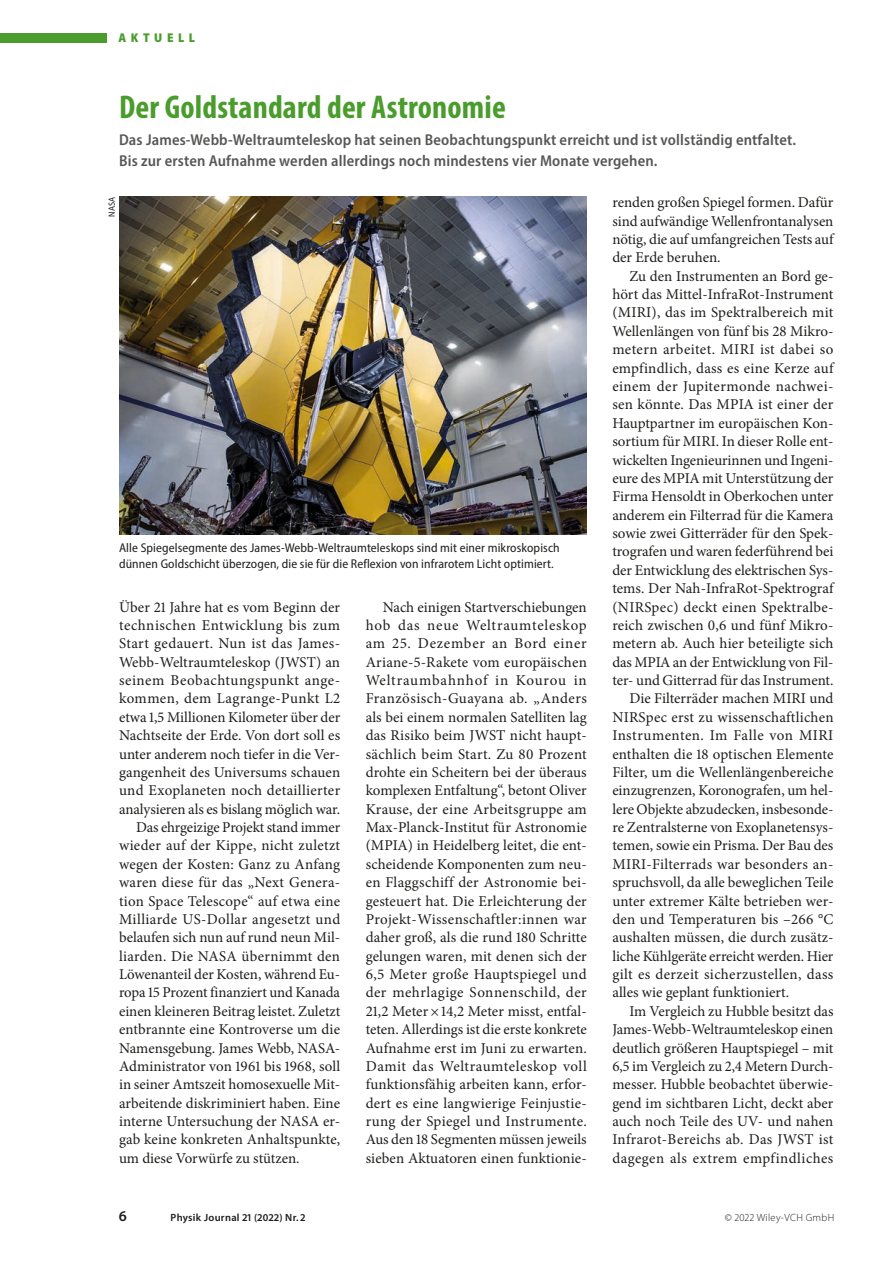
<style>
.page{position:relative;width:893px;height:1263px;background:#fff}
.page>*{position:absolute;margin:0;border:0;box-sizing:border-box;transform-origin:0 0}
.Ü_22_Autor_hinten{font:700 condensed 33px "Myriad Pro";letter-spacing:.005em;color:#4a9c2d}
.Subhead_Akt_DPG_gros{font:600 semi-condensed 15.75px/21px "Myriad Pro";letter-spacing:.01em;color:#575756}
.GT{font:15px/18.3px "Minion Pro";color:#1d1d1b;text-align:justify}
.GTO{font:15px/18.3px "Minion Pro";letter-spacing:-.005em;color:#1d1d1b;text-align:justify}
.t1{font:600 15px "Myriad Pro";color:#1d1d1b}
.BU_schwarz{font:semi-condensed 12.75px/15.8px "Myriad Pro";letter-spacing:.01em;color:#1d1d1b}
.t2{font:900 semi-condensed 12.75px "Myriad Pro";letter-spacing:.36em;color:#4a9c2d}
.t3{font:600 10.5px "Myriad Pro";letter-spacing:.03em;color:#1d1d1b}
.t4{font:300 10.5px "Myriad Pro";letter-spacing:.03em;color:#1d1d1b}
.Bild_Quelle_schwarz{font:semi-condensed 9px "Myriad Pro";color:#1d1d1b}
</style>
<div class="page">
<div style="left:0;top:33px;width:106px;height:9px;background:#4a9c2d"></div>
<img style="left:119px;top:197px;width:468px;height:337px">
<p class="t2" style="left:118px;top:30px;width:78px">Aktuell</p>
<p class="Ü_22_Autor_hinten" style="left:119px;top:87px;width:388px">Der Goldstandard der Astronomie</p>
<p class="Subhead_Akt_DPG_gros" style="left:119px;top:128px;width:678px">Das James-Webb-Weltraumteleskop hat seinen Beobachtungspunkt erreicht und ist vollständig entfaltet.<br>Bis zur ersten Aufnahme werden allerdings noch mindestens vier Monate vergehen.</p>
<p class="Bild_Quelle_schwarz" style="left:106px;top:217px;width:22px;rotate:-90deg">NASA</p>
<p class="BU_schwarz" style="left:119px;top:540px;width:442px">Alle Spiegelsegmente des James-Webb-Weltraumteleskops sind mit einer mikroskopisch dünnen Goldschicht überzogen, die sie für die Reflexion von infrarotem Licht optimiert.</p>
<p class="GTO" style="left:119px;top:598px;width:223px">Über 21 Jahre hat es vom Beginn der technischen Entwicklung bis zum Start gedauert. Nun ist das James-Webb-Weltraumteleskop (JWST) an seinem Beobachtungspunkt ange&shy;kommen, dem Lagrange-Punkt L2 etwa 1,5 Millionen Kilometer über der Nachtseite der Erde. Von dort soll es unter anderem noch tiefer in die Ver&shy;gangenheit des Universums schauen und Exoplaneten noch detaillierter analysieren als es bislang möglich war.</p>
<p class="GT" style="left:119px;top:818px;width:223px;text-indent:17px">Das ehrgeizige Projekt stand immer wieder auf der Kippe, nicht zuletzt wegen der Kosten: Ganz zu Anfang waren diese für das „Next Genera&shy;tion Space Telescope“ auf etwa eine Milliarde US-Dollar angesetzt und belaufen sich nun auf rund neun Mil&shy;liarden. Die NASA übernimmt den Löwenanteil der Kosten, während Eu&shy;ropa 15 Prozent finanziert und Kanada einen kleineren Beitrag leistet. Zuletzt entbrannte eine Kontroverse um die Namensgebung. James Webb, NASA-Administrator von 1961 bis 1968, soll in seiner Amtszeit homosexuelle Mit&shy;arbeitende diskriminiert haben. Eine interne Untersuchung der NASA er&shy;gab keine konkreten Anhaltspunkte, um diese Vorwürfe zu stützen.</p>
<p class="GT" style="left:366px;top:598px;width:223px;text-indent:17px">Nach einigen Startverschiebungen hob das neue Weltraumteleskop am 25. Dezember an Bord einer Ariane-5-Rakete vom europäischen Weltraumbahnhof in Kourou in Französisch-Guayana ab. „Anders als bei einem normalen Satelliten lag das Risiko beim JWST nicht haupt&shy;sächlich beim Start. Zu 80 Prozent drohte ein Scheitern bei der überaus komplexen Entfaltung“, betont Oliver Krause, der eine Arbeitsgruppe am Max-Planck-Institut für Astronomie (MPIA) in Heidelberg leitet, die ent&shy;scheidende Komponenten zum neu&shy;en Flaggschiff der Astronomie bei&shy;gesteuert hat. Die Erleichterung der Projekt-Wissenschaftler:innen war daher groß, als die rund 180 Schritte gelungen waren, mit denen sich der 6,5 Meter große Hauptspiegel und der mehrlagige Sonnenschild, der 21,2 Meter×14,2 Meter misst, entfal&shy;teten. Allerdings ist die erste konkrete Aufnahme erst im Juni zu erwarten.<br>Damit das Weltraumteleskop voll funktionsfähig arbeiten kann, erfor&shy;dert es eine langwierige Feinjustie&shy;rung der Spiegel und Instrumente.<br>Aus den 18 Segmenten müssen jeweils sieben Aktuatoren einen funktionie-</p>
<p class="GT" style="left:612px;top:193px;width:223px">renden großen Spiegel formen. Dafür sind aufwändige Wellenfrontanalysen nötig, die auf umfangreichen Tests auf der Erde beruhen.</p>
<p class="GT" style="left:612px;top:267px;width:223px;text-align:left;text-indent:17px">Zu den Instrumenten an Bord ge&shy;hört das Mittel-InfraRot-Instrument (MIRI), das im Spektralbereich mit Wellenlängen von fünf bis 28 Mikro&shy;metern arbeitet. MIRI ist dabei so empfindlich, dass es eine Kerze auf einem der Jupitermonde nachwei&shy;sen könnte. Das MPIA ist einer der Hauptpartner im europäischen Kon&shy;sortium für MIRI. In dieser Rolle ent&shy;wickelten Ingenieurinnen und Ingeni&shy;eure des MPIA mit Unterstützung der Firma Hensoldt in Oberkochen unter anderem ein Filterrad für die Kamera sowie zwei Gitterräder für den Spek&shy;trografen und waren federführend bei der Entwicklung des elektrischen Sys&shy;tems. Der Nah-InfraRot-Spektrograf (NIRSpec) deckt einen Spektralbe&shy;reich zwischen 0,6 und fünf Mikro&shy;metern ab. Auch hier beteiligte sich das MPIA an der Entwicklung von Fil&shy;ter- und Gitterrad für das Instrument.</p>
<p class="GT" style="left:612px;top:689px;width:223px;text-indent:17px">Die Filterräder machen MIRI und NIRSpec erst zu wissenschaftlichen Instrumenten. Im Falle von MIRI enthalten die 18 optischen Elemente Filter, um die Wellenlängenbereiche einzugrenzen, Koronografen, um hel&shy;lere Objekte abzudecken, insbesonde&shy;re Zentralsterne von Exoplanetensys&shy;temen, sowie ein Prisma. Der Bau des MIRI-Filterrads war besonders an&shy;spruchsvoll, da alle beweglichen Teile unter extremer Kälte betrieben wer&shy;den und Temperaturen bis –266 °C aushalten müssen, die durch zusätz&shy;liche Kühlgeräte erreicht werden. Hier gilt es derzeit sicherzustellen, dass alles wie geplant funktioniert.</p>
<p class="GT" style="left:612px;top:1002px;width:223px;text-indent:17px">Im Vergleich zu Hubble besitzt das James-Webb-Weltraumteleskop einen deutlich größeren Hauptspiegel – mit 6,5 im Vergleich zu 2,4 Metern Durch&shy;messer. Hubble beobachtet überwie&shy;gend im sichtbaren Licht, deckt aber auch noch Teile des UV- und nahen Infrarot-Bereichs ab. Das JWST ist dagegen als extrem empfindliches</p>
<p class="t1" style="left:119px;top:1206px;width:10px">6</p>
<p class="t3" style="left:171px;top:1211px;width:137px">Physik Journal 21 (2022) Nr. 2</p>
<p class="t4" style="left:725px;top:1211px;width:111px">© 2022 Wiley-VCH GmbH</p>
</div>
